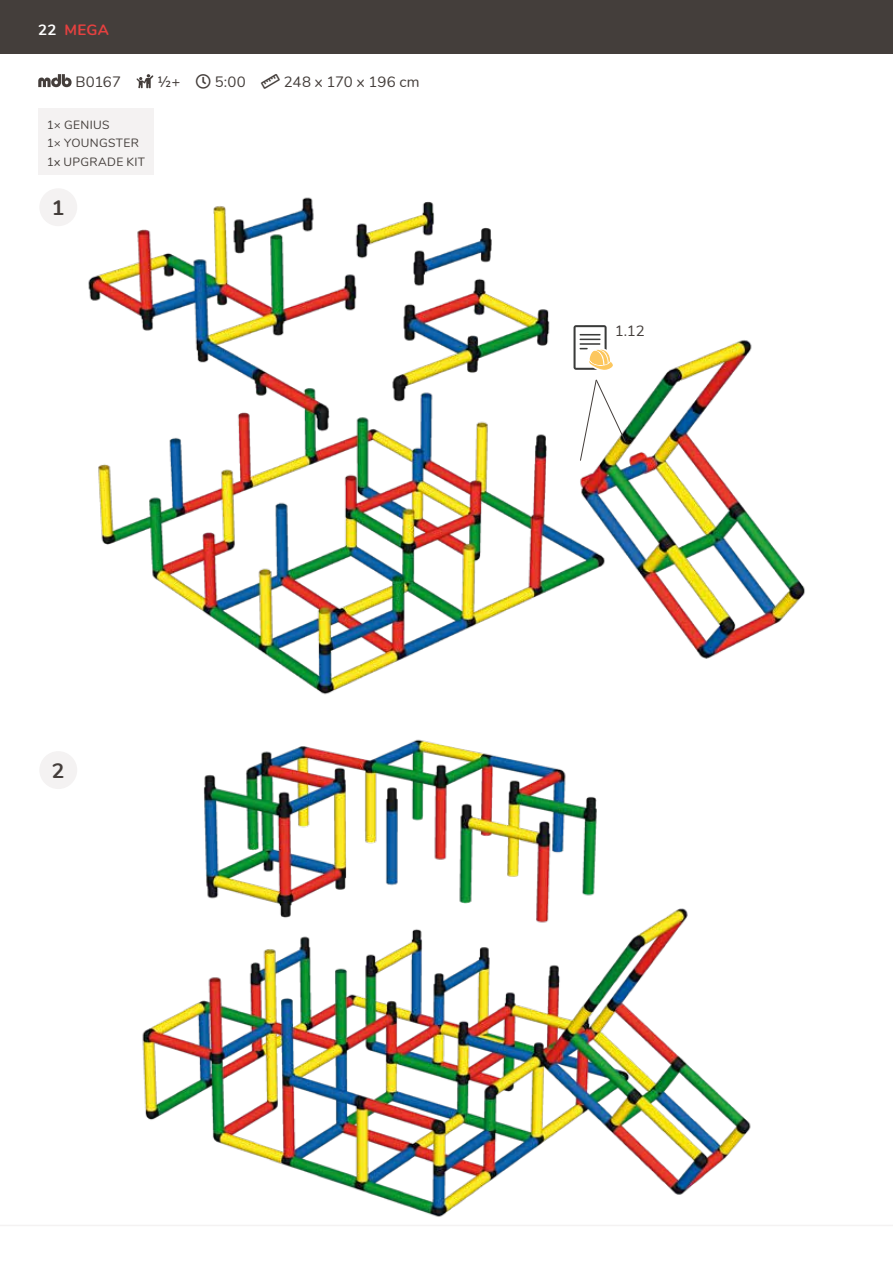
<style>
.page{position:relative;width:893px;height:1263px;background:#fff}
.page>*{position:absolute;margin:0;border:0;box-sizing:border-box;transform-origin:0 0}
.t1{font:700 21px "Nunito";color:#443e3b}
.t2{font:15px "Nunito";color:#443e3b}
.t3{font:700 15px "Nunito";letter-spacing:.015em;color:#e64140}
.t4{font:12px/18.6px "Nunito";letter-spacing:.025em;color:#443e3b}
.s1{color:#fff}
</style>
<div class="page">
<hr style="left:0;top:1225px;width:893px;height:1px;background:#f4f2f2">
<img style="left:142px;top:739px;width:609px;height:478px">
<img style="left:88px;top:197px;width:717px;height:498px">
<div style="left:0;top:0;width:893px;height:54px;background:#443e3b"></div>
<div style="left:39px;top:188px;width:38px;height:38px;background:#f4f2f2;border-radius:50%"></div>
<div style="left:39px;top:751px;width:38px;height:38px;background:#f4f2f2;border-radius:50%"></div>
<svg style="left:580px;top:379px;width:46px;height:82px"></svg>
<svg style="left:573px;top:325px;width:40px;height:45px"></svg>
<div style="left:38px;top:108px;width:116px;height:66px;background:#f4f2f2"></div>
<svg style="left:38px;top:74px;width:34px;height:13px"></svg>
<svg style="left:136px;top:74px;width:17px;height:14px"></svg>
<p class="t3" style="left:38px;top:18px;width:72px"><span class="s1">22</span> MEGA</p>
<p class="t2" style="left:75px;top:71px;width:47px">B0167</p>
<p class="t2" style="left:157px;top:71px;width:25px">½+</p>
<p class="t2" style="left:215px;top:71px;width:33px">5:00</p>
<p class="t2" style="left:284px;top:71px;width:137px">248 x 170 x 196 cm</p>
<p class="t4" style="left:47px;top:114px;width:100px">1× GENIUS<br>1× YOUNGSTER<br>1x UPGRADE KIT</p>
<h1 class="t1" style="left:52px;top:192px;width:14px">1</h1>
<h1 class="t1" style="left:52px;top:755px;width:14px">2</h1>
<p class="t2" style="left:615px;top:320px;width:32px">1.12</p>
</div>
